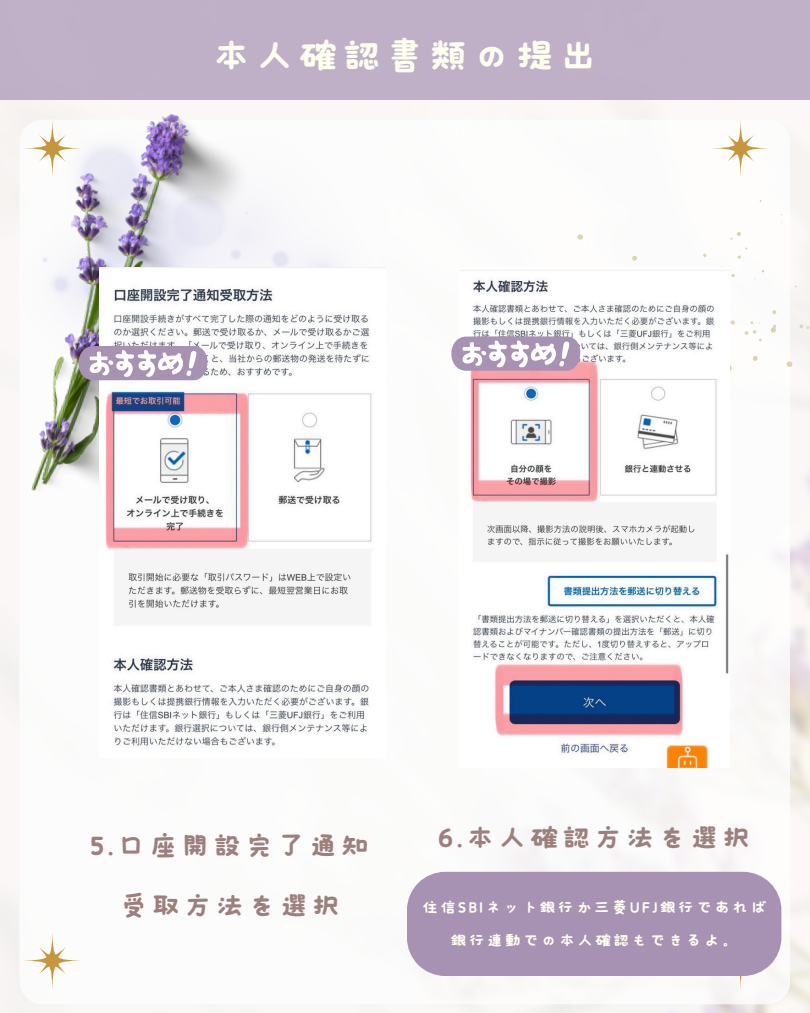
<style>
.page{position:relative;width:810px;height:1013px;background:#fff}
.page>*{position:absolute;margin:0;border:0;box-sizing:border-box;transform-origin:0 0}
.t1{font:42.7px "Canva Soft Candy JP";letter-spacing:.115em;color:#fffff0}
.t2{font:31.4px/59.2px "Canva Soft Candy JP";letter-spacing:.12em;color:#9c807e;text-align:center}
.t3{font:17.7px/33px "Canva Soft Candy JP";letter-spacing:.12em;color:#fffff0;text-align:center}
</style>
<div class="page">
<div style="left:0;top:0;width:810px;height:100px;background:#c0b0c7"></div>
<img style="left:22px;top:100px;width:246px;height:391px">
<svg style="left:24px;top:933px;width:56px;height:55px"></svg>
<svg style="left:712px;top:976px;width:30px;height:12px"></svg>
<svg style="left:713px;top:120px;width:56px;height:56px"></svg>
<svg style="left:577px;top:234px;width:12px;height:9px"></svg>
<svg style="left:632px;top:255px;width:5px;height:6px"></svg>
<svg style="left:730px;top:231px;width:11px;height:9px"></svg>
<svg style="left:703px;top:253px;width:4px;height:4px"></svg>
<svg style="left:737px;top:247px;width:10px;height:12px"></svg>
<svg style="left:731px;top:274px;width:4px;height:3px"></svg>
<svg style="left:772px;top:310px;width:5px;height:5px"></svg>
<svg style="left:730px;top:320px;width:5px;height:5px"></svg>
<svg style="left:770px;top:324px;width:7px;height:9px"></svg>
<svg style="left:799px;top:324px;width:11px;height:6px"></svg>
<svg style="left:744px;top:321px;width:18px;height:21px"></svg>
<svg style="left:752px;top:356px;width:6px;height:5px"></svg>
<svg style="left:786px;top:360px;width:7px;height:7px"></svg>
<img style="left:100px;top:267px;width:285px;height:479px">
<img style="left:459px;top:270px;width:270px;height:497px">
<svg style="left:73px;top:346px;width:141px;height:34px"></svg>
<svg style="left:451px;top:334px;width:136px;height:37px"></svg>
<div style="left:407px;top:871px;width:374px;height:105px;background:#a792b4"></div>
<p class="t1" style="left:212px;top:32px;width:387px">本人確認書類の提出</p>
<p class="t2" style="left:91px;top:815px;width:280px">5.口座開設完了通知受取方法を選択</p>
<p class="t2" style="left:438px;top:807px;width:314px">6.本人確認方法を選択</p>
<p class="t3" style="left:422px;top:890px;width:346px">住信SBIネット銀行か三菱UFJ銀行であれば銀行連動での本人確認もできるよ。</p>
</div>
